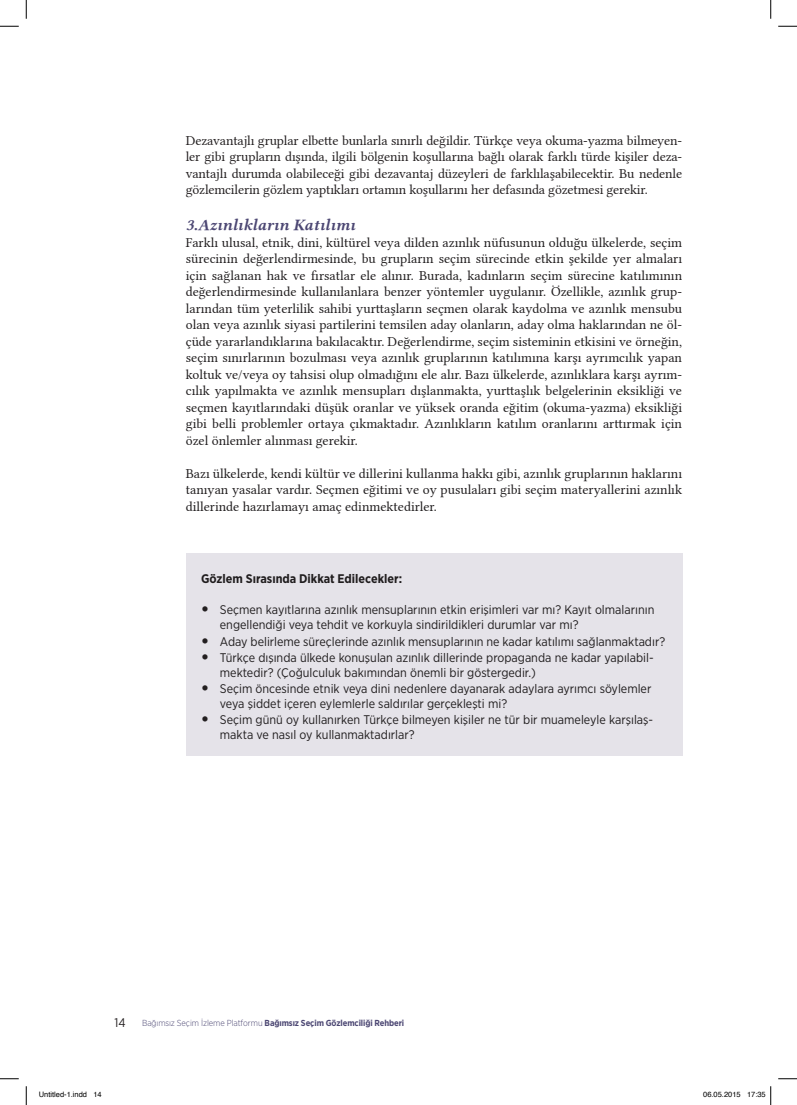
<style>
.page{position:relative;width:797px;height:1105px;background:#fff}
.page>*{position:absolute;margin:0;border:0;box-sizing:border-box;transform-origin:0 0}
.t1{font:16.25px "Linux Libertine GBI";color:#4c4773}
.t2{font:13.75px/16.5px "Linux Libertine G";color:#201d1e;text-align:justify}
.t3{font:13.75px/16.5px "Linux Libertine G";letter-spacing:-.01em;color:#231f20;text-align:justify}
.t4{font:12.5px/15px "Gotham Narrow";color:#201d1e}
.t5{font:700 12.5px "Gotham Narrow";color:#201d1e}
.t6{font:12.5px "Gotham Narrow";color:#231f20}
.t7{font:700 8.75px "Gotham Narrow";letter-spacing:-.01em;color:#4c4773}
.t8{font:7.5px "Helvetica";color:#000}
.s1{font-family:"Linux Libertine G";font-size:22.5px;color:#231f20}
.s2{font-weight:300}
</style>
<div class="page">
<div style="left:186px;top:553px;width:496px;height:203px;background:#e5e3e9"></div>
<svg style="left:0;top:25px;width:19px;height:2px"></svg>
<svg style="left:778px;top:25px;width:19px;height:2px"></svg>
<svg style="left:0;top:1078px;width:19px;height:1px"></svg>
<svg style="left:778px;top:1078px;width:19px;height:1px"></svg>
<svg style="left:25px;top:0;width:2px;height:19px"></svg>
<svg style="left:25px;top:1086px;width:2px;height:19px"></svg>
<svg style="left:770px;top:0;width:1px;height:19px"></svg>
<svg style="left:770px;top:1086px;width:1px;height:19px"></svg>
<p class="t3" style="left:186px;top:132px;width:498px">Dezavantajlı gruplar elbette bunlarla sınırlı değildir. Türkçe veya okuma-yazma bilmeyen&shy;ler gibi grupların dışında, ilgili bölgenin koşullarına bağlı olarak farklı türde kişiler deza&shy;vantajlı durumda olabileceği gibi dezavantaj düzeyleri de farklılaşabilecektir. Bu nedenle gözlemcilerin gözlem yaptıkları ortamın koşullarını her defasında gözetmesi gerekir.</p>
<p class="t1" style="left:186px;top:214px;width:171px">3.Azınlıkların Katılımı</p>
<p class="t2" style="left:186px;top:234px;width:498px">Farklı ulusal, etnik, dini, kültürel veya dilden azınlık nüfusunun olduğu ülkelerde, seçim sürecinin değerlendirmesinde, bu grupların seçim sürecinde etkin şekilde yer almaları için sağlanan hak ve fırsatlar ele alınır. Burada, kadınların seçim sürecine katılımının değerlendirmesinde kullanılanlara benzer yöntemler uygulanır. Özellikle, azınlık grup&shy;larından tüm yeterlilik sahibi yurttaşların seçmen olarak kaydolma ve azınlık mensubu olan veya azınlık siyasi partilerini temsilen aday olanların, aday olma haklarından ne öl&shy;çüde yararlandıklarına bakılacaktır. Değerlendirme, seçim sisteminin etkisini ve örneğin, seçim sınırlarının bozulması veya azınlık gruplarının katılımına karşı ayrımcılık yapan koltuk ve/veya oy tahsisi olup olmadığını ele alır. Bazı ülkelerde, azınlıklara karşı ayrım&shy;cılık yapılmakta ve azınlık mensupları dışlanmakta, yurttaşlık belgelerinin eksikliği ve seçmen kayıtlarındaki düşük oranlar ve yüksek oranda eğitim (okuma-yazma) eksikliği gibi belli problemler ortaya çıkmaktadır. Azınlıkların katılım oranlarını arttırmak için özel önlemler alınması gerekir.</p>
<p class="t2" style="left:186px;top:465px;width:498px">Bazı ülkelerde, kendi kültür ve dillerini kullanma hakkı gibi, azınlık gruplarının haklarını tanıyan yasalar vardır. Seçmen eğitimi ve oy pusulaları gibi seçim materyallerini azınlık dillerinde hazırlamayı amaç edinmektedirler.</p>
<p class="t5" style="left:201px;top:571px;width:203px">Gözlem Sırasında Dikkat Edilecekler:</p>
<p class="t4" style="left:220px;top:602px;width:436px;text-indent:-19px"><span class="s1">•</span> Seçmen kayıtlarına azınlık mensuplarının etkin erişimleri var mı? Kayıt olmalarının engellendiği veya tehdit ve korkuyla sindirildikleri durumlar var mı?</p>
<p class="t4" style="left:201px;top:633px;width:465px"><span class="s1">•</span> Aday belirleme süreçlerinde azınlık mensuplarının ne kadar katılımı sağlanmaktadır?</p>
<p class="t4" style="left:220px;top:650px;width:435px;text-indent:-19px"><span class="s1">•</span> Türkçe dışında ülkede konuşulan azınlık dillerinde propaganda ne kadar yapılabil&shy;mektedir? (Çoğulculuk bakımından önemli bir göstergedir.)</p>
<p class="t4" style="left:220px;top:681px;width:433px;text-indent:-19px"><span class="s1">•</span> Seçim öncesinde etnik veya dini nedenlere dayanarak adaylara ayrımcı söylemler veya şiddet içeren eylemlerle saldırılar gerçekleşti mi?</p>
<p class="t4" style="left:220px;top:712px;width:435px;text-indent:-19px"><span class="s1">•</span> Seçim günü oy kullanırken Türkçe bilmeyen kişiler ne tür bir muameleyle karşılaş&shy;makta ve nasıl oy kullanmaktadırlar?</p>
<p class="t6" style="left:114px;top:1014px;width:13px">14</p>
<p class="t7" style="left:142px;top:1017px;width:264px"><span class="s2">Bağımsız Seçim İzleme Platformu</span> Bağımsız Seçim Gözlemciliği Rehberi</p>
<p class="t8" style="left:39px;top:1089px;width:64px">Untitled-1.indd 14</p>
<p class="t8" style="left:703px;top:1089px;width:64px">06.05.2015 17:35</p>
</div>
